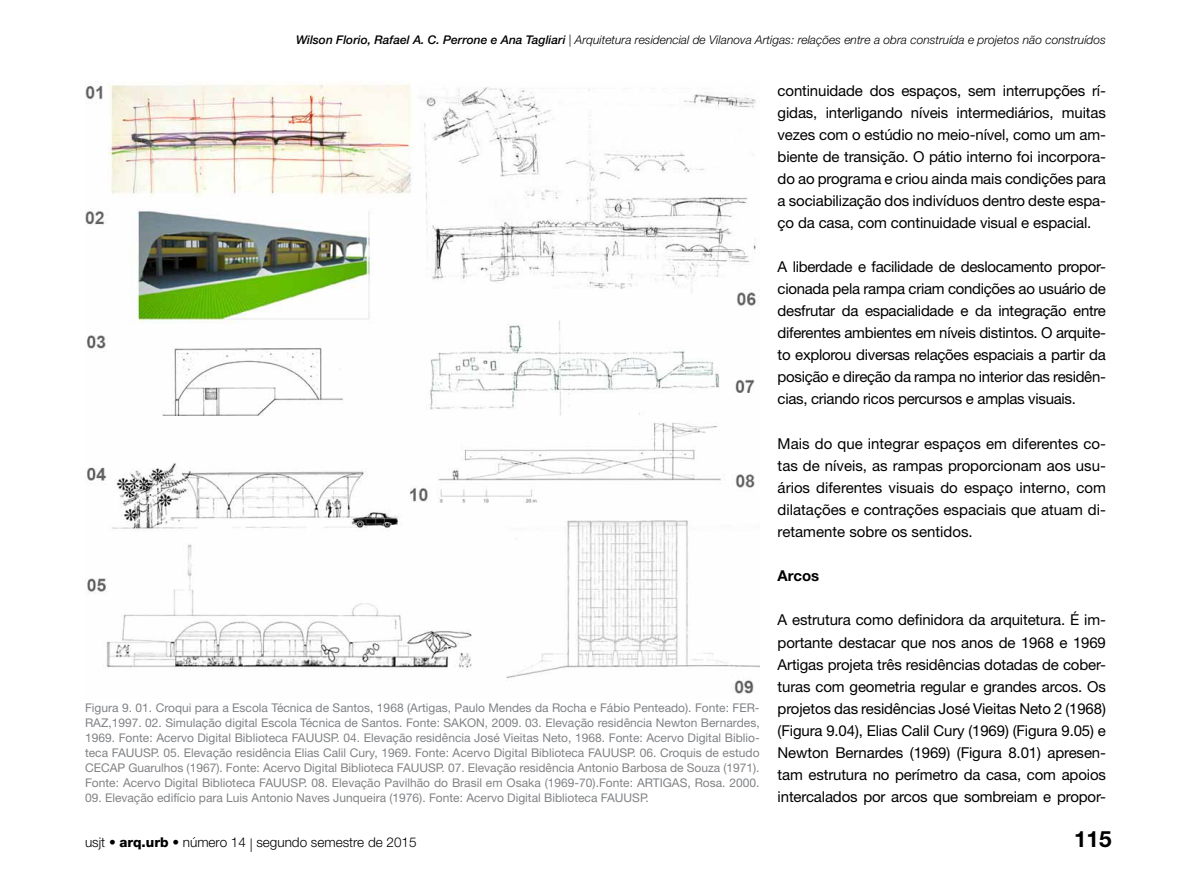
<style>
.page{position:relative;width:1191px;height:893px;background:#fff}
.page>*{position:absolute;margin:0;border:0;box-sizing:border-box;transform-origin:0 0}
.t1{font:700 22.5px "Helvetica Neue LT Std";color:#000}
.t2{font:15px/22px "Helvetica Neue LT Std";letter-spacing:-.01em;color:#000;text-align:justify}
.t3{font:700 15px "Helvetica Neue LT Std";color:#000}
.t4{font:300 13.5px "Helvetica Neue LT Std";color:#000}
.t5{font:12px/15px "Helvetica Neue LT Std";color:#808285;text-align:justify}
.t6{font:italic 300 12px "Helvetica Neue LT Std";color:#000}
.s1{font-weight:500}
.s2{font-weight:800}
</style>
<div class="page">
<img style="left:85px;top:84px;width:674px;height:610px">
<p class="t6" style="left:296px;top:33px;width:811px"><span class="s1">Wilson Florio, Rafael A. C. Perrone e Ana Tagliari</span> | Arquitetura residencial de Vilanova Artigas: relações entre a obra construída e projetos não construídos</p>
<p class="t2" style="left:777px;top:79px;width:330px">continuidade dos espaços, sem interrupções rí&shy;gidas, interligando níveis intermediários, muitas vezes com o estúdio no meio-nível, como um am&shy;biente de transição. O pátio interno foi incorpora&shy;do ao programa e criou ainda mais condições para a sociabilização dos indivíduos dentro deste espa&shy;ço da casa, com continuidade visual e espacial.</p>
<p class="t2" style="left:777px;top:256px;width:330px">A liberdade e facilidade de deslocamento propor&shy;cionada pela rampa criam condições ao usuário de desfrutar da espacialidade e da integração entre diferentes ambientes em níveis distintos. O arquite&shy;to explorou diversas relações espaciais a partir da posição e direção da rampa no interior das residên&shy;cias, criando ricos percursos e amplas visuais.</p>
<p class="t2" style="left:777px;top:432px;width:330px">Mais do que integrar espaços em diferentes co&shy;tas de níveis, as rampas proporcionam aos usu&shy;ários diferentes visuais do espaço interno, com dilatações e contrações espaciais que atuam di&shy;retamente sobre os sentidos.</p>
<p class="t3" style="left:777px;top:567px;width:43px">Arcos</p>
<p class="t2" style="left:777px;top:609px;width:330px">A estrutura como definidora da arquitetura. É im&shy;portante destacar que nos anos de 1968 e 1969<br>Artigas projeta três residências dotadas de cober&shy;turas com geometria regular e grandes arcos. Os projetos das residências José Vieitas Neto 2 (1968) (Figura 9.04), Elias Calil Cury (1969) (Figura 9.05) e Newton Bernardes (1969) (Figura 8.01) apresen&shy;tam estrutura no perímetro da casa, com apoios intercalados por arcos que sombreiam e propor-</p>
<p class="t5" style="left:85px;top:700px;width:676px">Figura 9. 01. Croqui para a Escola Técnica de Santos, 1968 (Artigas, Paulo Mendes da Rocha e Fábio Penteado). Fonte: FER-RAZ,1997. 02. Simulação digital Escola Técnica de Santos. Fonte: SAKON, 2009. 03. Elevação residência Newton Bernardes, 1969. Fonte: Acervo Digital Biblioteca FAUUSP. 04. Elevação residência José Vieitas Neto, 1968. Fonte: Acervo Digital Biblio&shy;teca FAUUSP. 05. Elevação residência Elias Calil Cury, 1969. Fonte: Acervo Digital Biblioteca FAUUSP. 06. Croquis de estudo CECAP Guarulhos (1967). Fonte: Acervo Digital Biblioteca FAUUSP. 07. Elevação residência Antonio Barbosa de Souza (1971).<br>Fonte: Acervo Digital Biblioteca FAUUSP. 08. Elevação Pavilhão do Brasil em Osaka (1969-70).Fonte: ARTIGAS, Rosa. 2000.</p>
<p class="t5" style="left:85px;top:790px;width:565px">09. Elevação edifício para Luis Antonio Naves Junqueira (1976). Fonte: Acervo Digital Biblioteca FAUUSP.</p>
<p class="t4" style="left:85px;top:834px;width:333px">usjt • <span class="s2">arq.urb</span> • número 14 | segundo semestre de 2015</p>
<h1 class="t1" style="left:1074px;top:825px;width:39px">115</h1>
</div>
